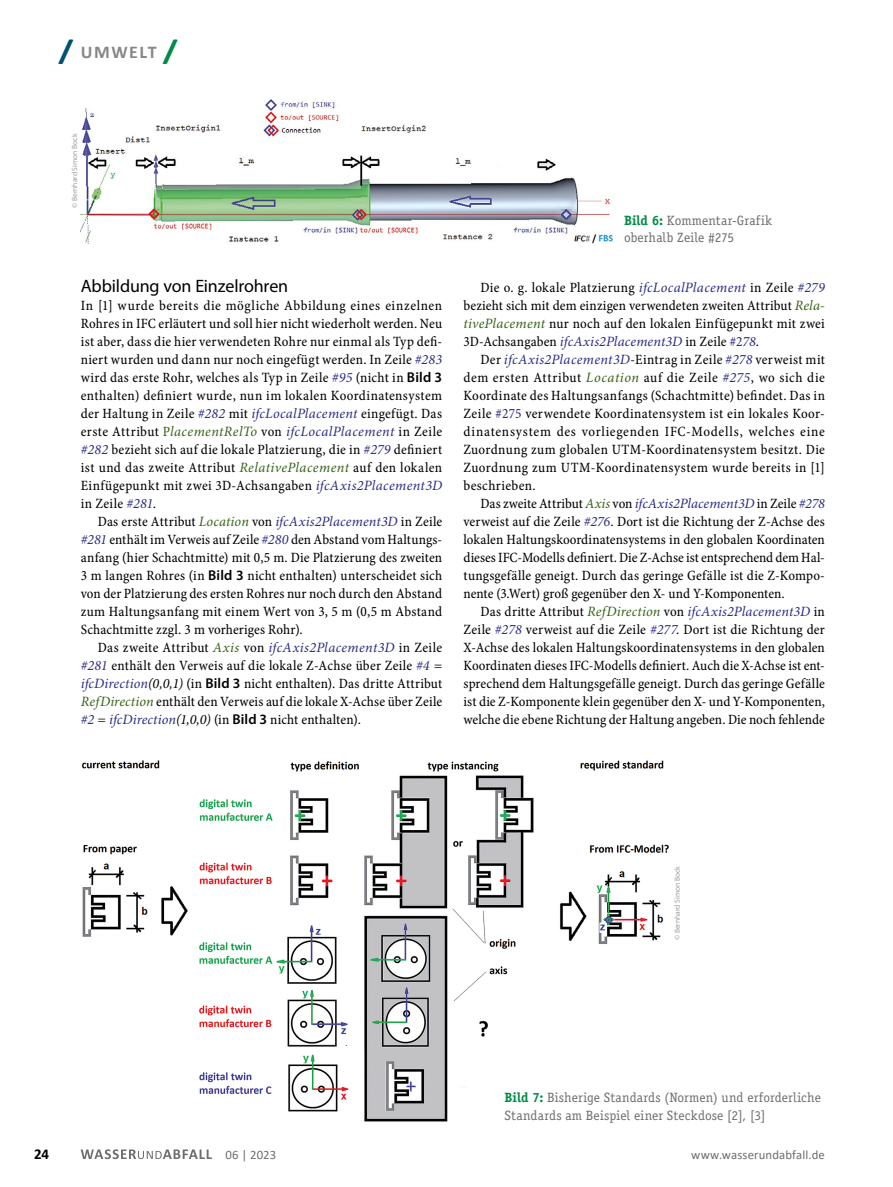
<style>
.page{position:relative;width:893px;height:1187px;background:#fff}
.page>*{position:absolute;margin:0;border:0;box-sizing:border-box;transform-origin:0 0}
.SectionHeading_2_x{font:18px "Myriad Pro";letter-spacing:-.01em;color:#000}
.t1{font:700 18px "Calibri";letter-spacing:.085em;color:#868786}
.t2{font:700 15px "Calibri";color:#000}
.Para_Indent{font:14.25px/18px "Minion Pro Cn Capt";letter-spacing:.01em;color:#000;text-align:justify}
.Para_x{font:14.25px/18px "Minion Pro Cn Capt";letter-spacing:.025em;color:#000;text-align:justify}
.Image_Caption_x{font:13.5px/17px "Officina Serif Std";letter-spacing:.005em;color:#6e6e6e}
.t3{font:12.75px "Calibri";letter-spacing:.01em;color:#6e6e6e}
.Image_Source_x{font:7.5px "Myriad Pro";color:#9c9c9d}
.s1{font-size:28.5px;color:#004f75}
.s2{font-size:28.5px;color:#008b48}
.s3{font-family:"Minion Pro";font-style:italic;color:#2c2b85}
.s4{font-family:"Myriad Pro";font-weight:600}
.s5{color:#376117}
.s6{font-family:"Minion Pro";font-style:italic;color:#376117}
.s7{font-family:"Minion Pro";font-style:italic}
.s8{font-weight:700;color:#008b48}
.s9{color:#2c2b85}
</style>
<div class="page">
<img style="left:81px;top:99px;width:533px;height:144px">
<img style="left:81px;top:760px;width:588px;height:361px">
<svg style="left:81px;top:1149px;width:131px;height:9px"></svg>
<p class="t1" style="left:58px;top:39px;width:121px"><span class="s1">/</span> UMWELT <span class="s2">/</span></p>
<p class="Image_Source_x" style="left:70px;top:208px;width:75px;rotate:-90deg">© Bernhard Simon Bock</p>
<p class="SectionHeading_2_x" style="left:81px;top:274px;width:209px">Abbildung von Einzelrohren</p>
<p class="Para_x" style="left:81px;top:296px;width:363px">In [1] wurde bereits die mögliche Abbildung eines einzelnen Rohres in IFC erläutert und soll hier nicht wiederholt werden. Neu ist aber, dass die hier verwendeten Rohre nur einmal als Typ defi&shy;niert wurden und dann nur noch eingefügt werden. In Zeile <span class="s3">#283 </span>wird das erste Rohr, welches als Typ in Zeile <span class="s3">#95</span> (nicht in <span class="s4">Bild 3 </span>enthalten) definiert wurde, nun im lokalen Koordinatensystem der Haltung in Zeile <span class="s3">#282</span> mit <span class="s3">ifcLocalPlacement</span> eingefügt. Das erste Attribut <span class="s5">P</span><span class="s6">lacementRelTo</span> von <span class="s3">ifcLocalPlacement</span> in Zeile <span class="s3">#282</span> bezieht sich auf die lokale Platzierung, die in <span class="s3">#279</span> definiert ist und das zweite Attribut <span class="s6">RelativePlacement</span> auf den lokalen Einfügepunkt mit zwei 3D-Achsangaben <span class="s3">ifcAxis2Placement3D </span>in Zeile <span class="s3">#281</span>.</p>
<p class="Para_Indent" style="left:81px;top:512px;width:363px;text-indent:17px">Das erste Attribut <span class="s6">Location</span> von <span class="s3">ifcAxis2Placement3D</span> in Zeile <span class="s3">#281</span> enthält im Verweis auf Zeile <span class="s3">#280</span> den Abstand vom Haltungs&shy;anfang (hier Schachtmitte) mit 0,5 m. Die Platzierung des zweiten 3 m langen Rohres (in <span class="s4">Bild 3</span> nicht enthalten) unterscheidet sich von der Platzierung des ersten Rohres nur noch durch den Abstand zum Haltungsanfang mit einem Wert von 3, 5 m (0,5 m Abstand Schachtmitte zzgl. 3 m vorheriges Rohr).</p>
<p class="Para_Indent" style="left:81px;top:638px;width:363px;text-indent:17px">Das zweite Attribut <span class="s6">Axis</span> von <span class="s3">ifcAxis2Placement3D</span> in Zeile <span class="s3">#281</span> enthält den Verweis auf die lokale Z-Achse über Zeile <span class="s3">#4</span> <span class="s7">= </span><span class="s3">ifcDirection</span><span class="s7">(0,0,1)</span> (in <span class="s4">Bild 3</span> nicht enthalten). Das dritte Attribut <span class="s6">RefDirection</span> enthält den Verweis auf die lokale X-Achse über Zeile <span class="s3">#2</span> <span class="s7">=</span> <span class="s3">ifcDirection</span><span class="s7">(1,0,0)</span> (in <span class="s4">Bild 3</span> nicht enthalten).</p>
<p class="Image_Caption_x" style="left:624px;top:212px;width:150px"><span class="s8">Bild 6:</span> Kommentar-Grafik oberhalb Zeile #275</p>
<p class="Para_Indent" style="left:463px;top:278px;width:363px;text-indent:17px">Die o. g. lokale Platzierung <span class="s3">ifcLocalPlacement</span> in Zeile <span class="s3">#279 </span>bezieht sich mit dem einzigen verwendeten zweiten Attribut <span class="s6">Rela&shy;tivePlacement</span> nur noch auf den lokalen Einfügepunkt mit zwei 3D-Achsangaben <span class="s3">ifcAxis2Placement3D</span> in Zeile <span class="s9">#2</span><span class="s3">78</span>.</p>
<p class="Para_Indent" style="left:463px;top:350px;width:363px;text-indent:17px">Der <span class="s3">ifcAxis2Placement3D</span>-Eintrag in Zeile <span class="s3">#278</span> verweist mit dem ersten Attribut <span class="s6">Location</span> auf die Zeile <span class="s3">#275</span>, wo sich die Koordinate des Haltungsanfangs (Schachtmitte) befindet. Das in Zeile <span class="s9">#275</span> verwendete Koordinatensystem ist ein lokales Koor&shy;dinatensystem des vorliegenden IFC-Modells, welches eine Zuordnung zum globalen UTM-Koordinatensystem besitzt. Die Zuordnung zum UTM-Koordinatensystem wurde bereits in [1] beschrieben.</p>
<p class="Para_Indent" style="left:463px;top:494px;width:363px;text-indent:17px">Das zweite Attribut <span class="s6">Axis</span> von <span class="s3">ifcAxis2Placement3D</span> in Zeile <span class="s3">#278 </span>verweist auf die Zeile <span class="s3">#276</span>. Dort ist die Richtung der Z-Achse des lokalen Haltungskoordinatensystems in den globalen Koordinaten dieses IFC-Modells definiert. Die Z-Achse ist entsprechend dem Hal&shy;tungsgefälle geneigt. Durch das geringe Gefälle ist die Z-Kompo&shy;nente (3.Wert) groß gegenüber den X- und Y-Komponenten.</p>
<p class="Para_Indent" style="left:463px;top:602px;width:363px;text-indent:17px">Das dritte Attribut <span class="s6">RefDirection</span> von <span class="s3">ifcAxis2Placement3D</span> in Zeile <span class="s3">#278</span> verweist auf die Zeile <span class="s3">#277</span>. Dort ist die Richtung der X-Achse des lokalen Haltungskoordinatensystems in den globalen Koordinaten dieses IFC-Modells definiert. Auch die X-Achse ist ent&shy;sprechend dem Haltungsgefälle geneigt. Durch das geringe Gefälle ist die Z-Komponente klein gegenüber den X- und Y-Komponenten, welche die ebene Richtung der Haltung angeben. Die noch fehlende</p>
<p class="Image_Source_x" style="left:673px;top:940px;width:75px;rotate:-90deg">© Bernhard Simon Bock</p>
<p class="Image_Caption_x" style="left:505px;top:1088px;width:318px;line-height:18px"><span class="s8">Bild 7:</span> Bisherige Standards (Normen) und erforderliche<br>Standards am Beispiel einer Steckdose [2], [3]</p>
<p class="t2" style="left:34px;top:1143px;width:17px">24</p>
<p class="t3" style="left:225px;top:1145px;width:52px">06 | 2023</p>
<p class="t3" style="left:691px;top:1145px;width:135px">www.wasserundabfall.de</p>
</div>
